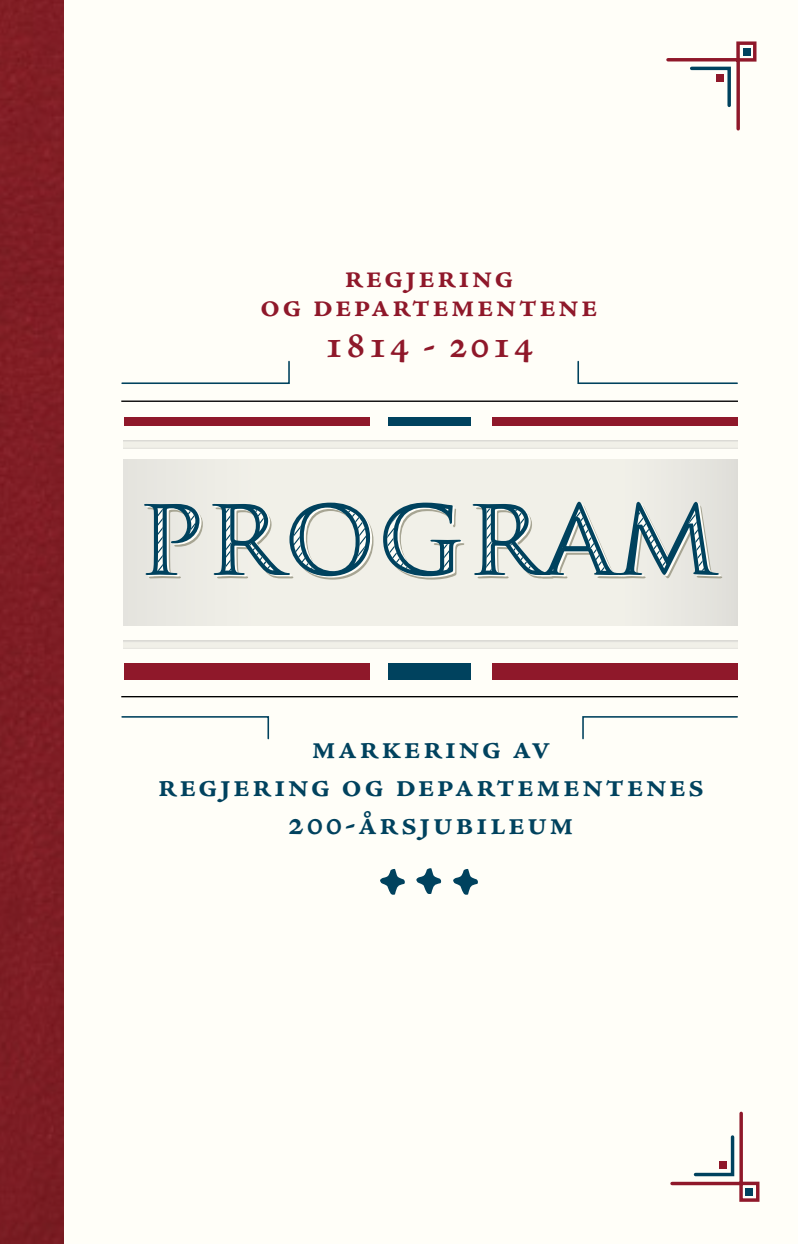
<style>
.page{position:relative;width:798px;height:1244px;background:#fff}
.page>*{position:absolute;margin:0;border:0;box-sizing:border-box;transform-origin:0 0}
.t1{font:600 40.95px "Adobe Jenson Pro";letter-spacing:.05em;color:#8f182a}
.t2{font:600 35.55px/37.6px "Adobe Jenson Pro";letter-spacing:.05em;color:#00425e;text-align:center}
.t3{font:600 34.88px/28.8px "Adobe Jenson Pro";letter-spacing:.05em;color:#8f182a;text-align:center}
</style>
<div class="page">
<div style="left:0;top:0;width:797px;height:1244px;background:#fffef8"></div>
<div style="left:0;top:0;width:64px;height:1244px;background:#7f1d24"></div>
<svg style="left:416px;top:868px;width:25px;height:26px"></svg>
<svg style="left:380px;top:869px;width:24px;height:26px"></svg>
<svg style="left:453px;top:869px;width:24px;height:26px"></svg>
<hr style="left:121px;top:400px;width:616px;height:2px;background:#000">
<svg style="left:121px;top:360px;width:169px;height:24px"></svg>
<svg style="left:577px;top:360px;width:161px;height:24px"></svg>
<hr style="left:121px;top:696px;width:616px;height:1px;background:#000">
<svg style="left:582px;top:716px;width:156px;height:24px"></svg>
<svg style="left:121px;top:716px;width:149px;height:24px"></svg>
<svg style="left:666px;top:41px;width:91px;height:90px"></svg>
<div style="left:742px;top:48px;width:8px;height:7px;background:#00425e"></div>
<div style="left:715px;top:74px;width:8px;height:8px;background:#8f182a"></div>
<div style="left:124px;top:460px;width:613px;height:165px;background:linear-gradient(to right,#efeee7,#edece5)"></div>
<svg style="left:144px;top:502px;width:578px;height:77px"></svg>
<div style="left:124px;top:440px;width:613px;height:8px;background:#f1f0e8"></div>
<div style="left:123px;top:641px;width:614px;height:7px;background:#f1f0e8"></div>
<svg style="left:670px;top:1111px;width:90px;height:91px"></svg>
<div style="left:745px;top:1188px;width:8px;height:7px;background:#00425e"></div>
<div style="left:719px;top:1161px;width:7px;height:8px;background:#8f182a"></div>
<div style="left:124px;top:417px;width:245px;height:9px;background:#8f182a"></div>
<div style="left:388px;top:417px;width:82px;height:9px;background:#00425e"></div>
<div style="left:492px;top:417px;width:245px;height:9px;background:#8f182a"></div>
<div style="left:124px;top:663px;width:245px;height:16px;background:#8f182a"></div>
<div style="left:388px;top:663px;width:82px;height:16px;background:#00425e"></div>
<div style="left:492px;top:663px;width:245px;height:16px;background:#8f182a"></div>
<p class="t3" style="left:260px;top:263px;width:339px">Regjering<br>og departementene</p>
<p class="t1" style="left:324px;top:321px;width:210px">1814 - 2014</p>
<p class="t2" style="left:157px;top:729px;width:548px">Markering av<br>regjering og departementenes<br>200-årsjubileum</p>
</div>
